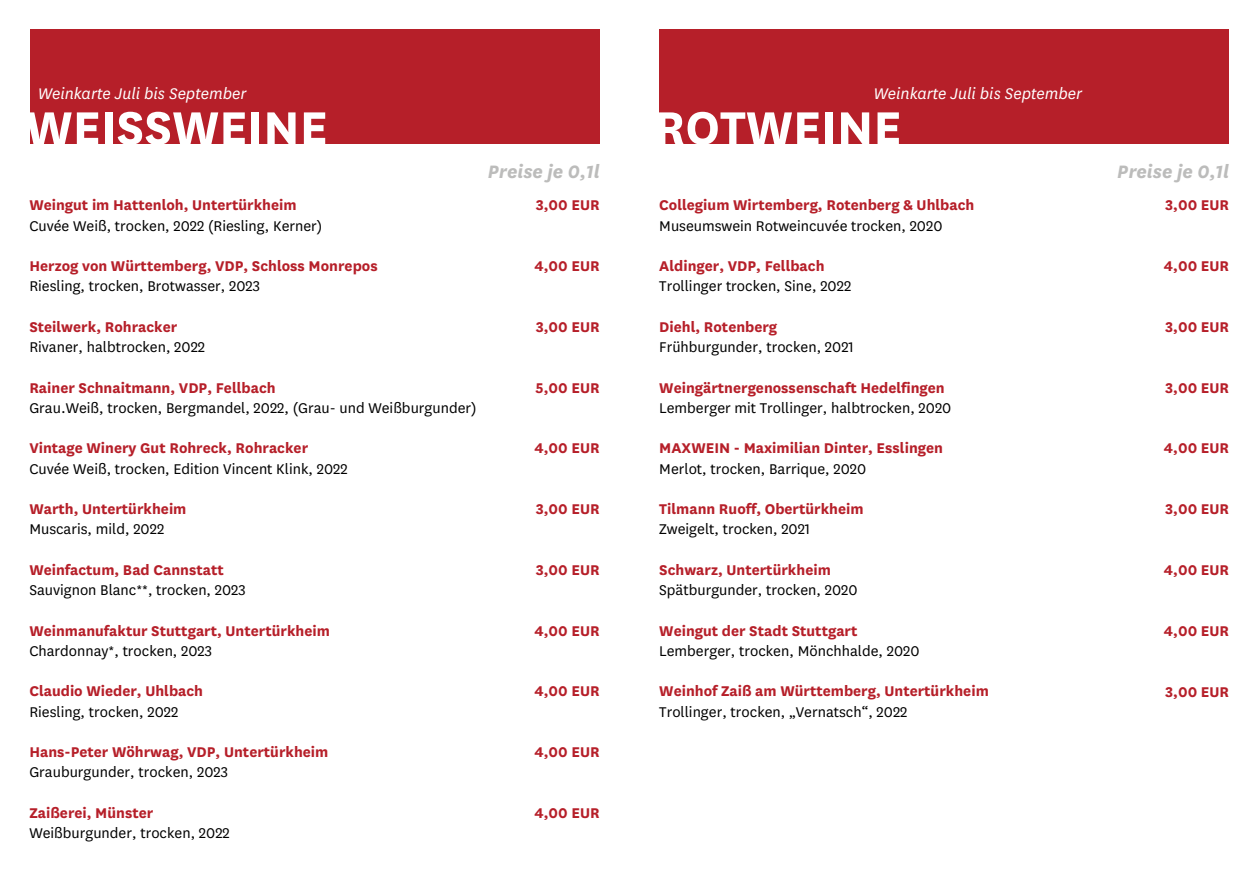
<style>
.page{position:relative;width:1259px;height:893px;background:#fff}
.page>*{position:absolute;margin:0;border:0;box-sizing:border-box;transform-origin:0 0}
.t1{font:700 54px "National";color:#fff}
.t2{font:italic 700 21px "National";color:#bcbcbb}
.t3{font:italic 18px "National";color:#fff}
.t4{font:700 16.5px "National";color:#b61f29}
.t5{font:16.5px "National";color:#000}
</style>
<div class="page">
<div style="left:30px;top:30px;width:570px;height:114px;background:#b61f29"></div>
<div style="left:659px;top:30px;width:570px;height:114px;background:#b61f29"></div>
<p class="t3" style="left:873px;top:83px;width:210px">Weinkarte Juli bis September</p>
<p class="t3" style="left:38px;top:83px;width:210px">Weinkarte Juli bis September</p>
<h1 class="t1" style="left:26px;top:89px;width:304px">WEISSWEINE</h1>
<h1 class="t1" style="left:654px;top:89px;width:249px">ROTWEINE</h1>
<p class="t4" style="left:29px;top:194px;width:269px">Weingut im Hattenloh, Untertürkheim</p>
<p class="t5" style="left:29px;top:215px;width:294px">Cuvée Weiß, trocken, 2022 (Riesling, Kerner)</p>
<p class="t4" style="left:29px;top:254px;width:350px">Herzog von Württemberg, VDP, Schloss Monrepos</p>
<p class="t5" style="left:29px;top:276px;width:232px">Riesling, trocken, Brotwasser, 2023</p>
<p class="t4" style="left:29px;top:315px;width:149px">Steilwerk, Rohracker</p>
<p class="t5" style="left:29px;top:336px;width:177px">Rivaner, halbtrocken, 2022</p>
<p class="t4" style="left:29px;top:376px;width:248px">Rainer Schnaitmann, VDP, Fellbach</p>
<p class="t5" style="left:29px;top:397px;width:449px">Grau.Weiß, trocken, Bergmandel, 2022, (Grau- und Weißburgunder)</p>
<p class="t4" style="left:29px;top:437px;width:280px">Vintage Winery Gut Rohreck, Rohracker</p>
<p class="t5" style="left:29px;top:458px;width:320px">Cuvée Weiß, trocken, Edition Vincent Klink, 2022</p>
<p class="t4" style="left:29px;top:497px;width:159px">Warth, Untertürkheim</p>
<p class="t5" style="left:29px;top:519px;width:136px">Muscaris, mild, 2022</p>
<p class="t4" style="left:29px;top:558px;width:196px">Weinfactum, Bad Cannstatt</p>
<p class="t5" style="left:29px;top:579px;width:218px">Sauvignon Blanc**, trocken, 2023</p>
<p class="t4" style="left:29px;top:619px;width:302px">Weinmanufaktur Stuttgart, Untertürkheim</p>
<p class="t5" style="left:29px;top:640px;width:184px">Chardonnay*, trocken, 2023</p>
<p class="t4" style="left:29px;top:680px;width:175px">Claudio Wieder, Uhlbach</p>
<p class="t5" style="left:29px;top:701px;width:151px">Riesling, trocken, 2022</p>
<p class="t4" style="left:29px;top:740px;width:300px">Hans-Peter Wöhrwag, VDP, Untertürkheim</p>
<p class="t5" style="left:29px;top:762px;width:200px">Grauburgunder, trocken, 2023</p>
<p class="t4" style="left:29px;top:801px;width:125px">Zaißerei, Münster</p>
<p class="t5" style="left:29px;top:822px;width:202px">Weißburgunder, trocken, 2022</p>
<p class="t2" style="left:488px;top:157px;width:113px">Preise je 0,1l</p>
<p class="t2" style="left:1117px;top:157px;width:113px">Preise je 0,1l</p>
<p class="t4" style="left:536px;top:194px;width:65px">3,00 EUR</p>
<p class="t4" style="left:534px;top:254px;width:67px">4,00 EUR</p>
<p class="t4" style="left:536px;top:315px;width:65px">3,00 EUR</p>
<p class="t4" style="left:535px;top:376px;width:66px">5,00 EUR</p>
<p class="t4" style="left:534px;top:437px;width:67px">4,00 EUR</p>
<p class="t4" style="left:536px;top:497px;width:65px">3,00 EUR</p>
<p class="t4" style="left:536px;top:558px;width:65px">3,00 EUR</p>
<p class="t4" style="left:534px;top:619px;width:67px">4,00 EUR</p>
<p class="t4" style="left:534px;top:680px;width:67px">4,00 EUR</p>
<p class="t4" style="left:659px;top:194px;width:316px">Collegium Wirtemberg, Rotenberg &amp; Uhlbach</p>
<p class="t5" style="left:659px;top:215px;width:285px">Museumswein Rotweincuvée trocken, 2020</p>
<p class="t4" style="left:659px;top:254px;width:167px">Aldinger, VDP, Fellbach</p>
<p class="t5" style="left:659px;top:276px;width:193px">Trollinger trocken, Sine, 2022</p>
<p class="t4" style="left:659px;top:315px;width:119px">Diehl, Rotenberg</p>
<p class="t5" style="left:659px;top:336px;width:196px">Frühburgunder, trocken, 2021</p>
<p class="t4" style="left:659px;top:376px;width:287px">Weingärtnergenossenschaft Hedelfingen</p>
<p class="t5" style="left:659px;top:397px;width:294px">Lemberger mit Trollinger, halbtrocken, 2020</p>
<p class="t4" style="left:659px;top:437px;width:285px">MAXWEIN - Maximilian Dinter, Esslingen</p>
<p class="t5" style="left:659px;top:458px;width:208px">Merlot, trocken, Barrique, 2020</p>
<p class="t4" style="left:659px;top:497px;width:206px">Tilmann Ruoff, Obertürkheim</p>
<p class="t5" style="left:659px;top:519px;width:152px">Zweigelt, trocken, 2021</p>
<p class="t4" style="left:659px;top:558px;width:173px">Schwarz, Untertürkheim</p>
<p class="t5" style="left:659px;top:579px;width:200px">Spätburgunder, trocken, 2020</p>
<p class="t4" style="left:659px;top:619px;width:200px">Weingut der Stadt Stuttgart</p>
<p class="t5" style="left:659px;top:640px;width:262px">Lemberger, trocken, Mönchhalde, 2020</p>
<p class="t4" style="left:659px;top:680px;width:331px">Weinhof Zaiß am Württemberg, Untertürkheim</p>
<p class="t5" style="left:659px;top:701px;width:250px">Trollinger, trocken, „Vernatsch“, 2022</p>
<p class="t4" style="left:1165px;top:194px;width:65px">3,00 EUR</p>
<p class="t4" style="left:1164px;top:254px;width:67px">4,00 EUR</p>
<p class="t4" style="left:1165px;top:315px;width:65px">3,00 EUR</p>
<p class="t4" style="left:1165px;top:376px;width:65px">3,00 EUR</p>
<p class="t4" style="left:1164px;top:437px;width:67px">4,00 EUR</p>
<p class="t4" style="left:1165px;top:497px;width:65px">3,00 EUR</p>
<p class="t4" style="left:1164px;top:558px;width:67px">4,00 EUR</p>
<p class="t4" style="left:1164px;top:619px;width:67px">4,00 EUR</p>
<p class="t4" style="left:1165px;top:680px;width:65px">3,00 EUR</p>
<p class="t4" style="left:534px;top:740px;width:67px">4,00 EUR</p>
<p class="t4" style="left:534px;top:801px;width:67px">4,00 EUR</p>
</div>
